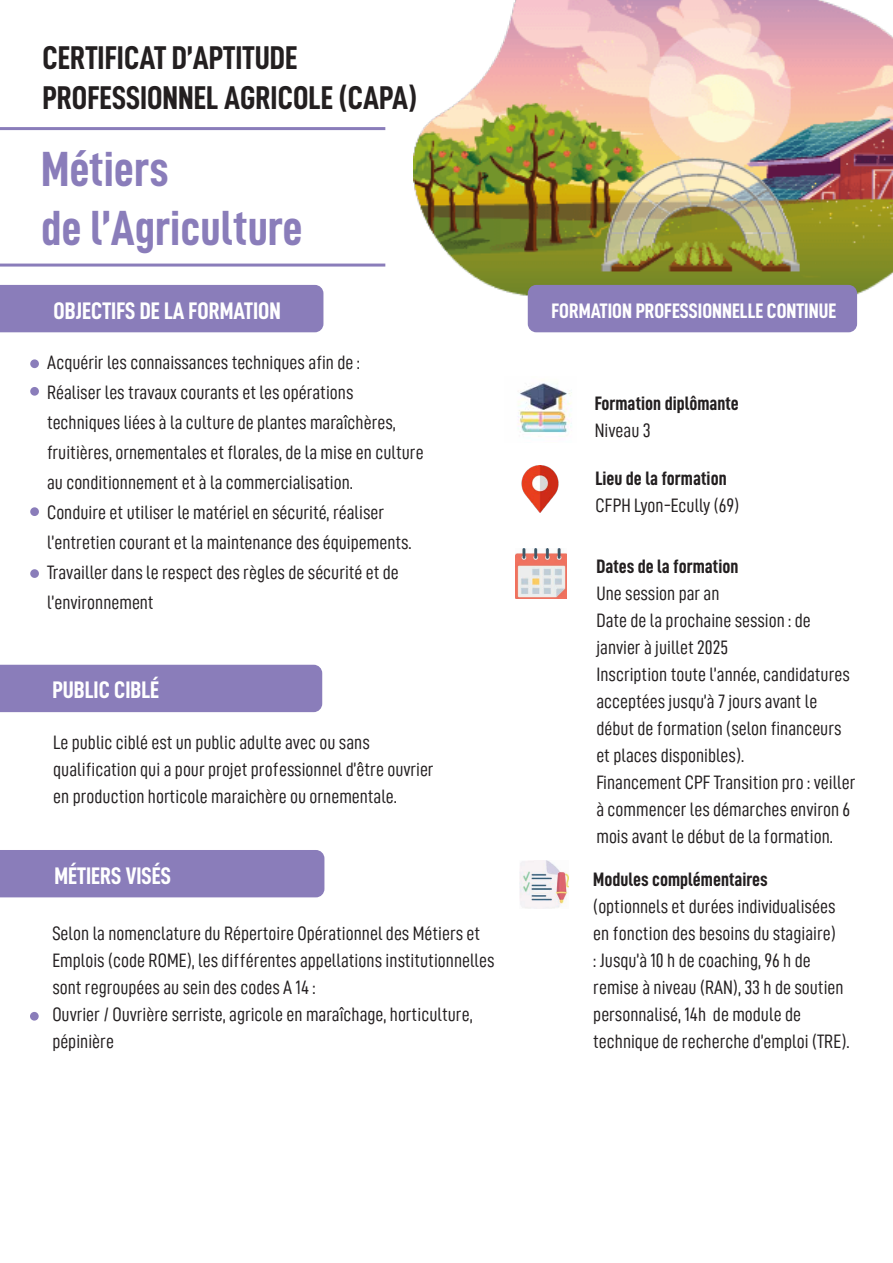
<style>
.page{position:relative;width:893px;height:1263px;background:#fff}
.page>*{position:absolute;margin:0;border:0;box-sizing:border-box;transform-origin:0 0}
.t1{font:49.5px/59.4px "D DIN Condensed Bold";color:#8a7dba}
.t2{font:33px/39.6px "D DIN Condensed Bold";color:#231f20}
.t3{font:24px "D DIN Condensed Bold";color:#fff}
.t4{font:21px "D DIN Condensed Bold";color:#fff}
.t5{font:19.5px/27px "D DIN Condensed";color:#231f20}
.t6{font:19.5px "D DIN Condensed Bold";color:#231f20}
</style>
<div class="page">
<img style="left:414px;top:0;width:479px;height:309px">
<hr style="left:0;top:127px;width:385px;height:3px;background:#8a7dba">
<hr style="left:0;top:264px;width:385px;height:3px;background:#8a7dba">
<div style="left:0;top:285px;width:323px;height:47px;background:#8a7dba"></div>
<div style="left:30px;top:359px;width:9px;height:9px;background:#8a7dba;border-radius:50%"></div>
<div style="left:30px;top:387px;width:9px;height:9px;background:#8a7dba;border-radius:50%"></div>
<div style="left:0;top:665px;width:322px;height:47px;background:#8a7dba"></div>
<div style="left:0;top:850px;width:324px;height:47px;background:#8a7dba"></div>
<div style="left:30px;top:1012px;width:9px;height:8px;background:#8a7dba;border-radius:50%"></div>
<img style="left:518px;top:383px;width:54px;height:54px">
<img style="left:521px;top:465px;width:38px;height:47px">
<img style="left:516px;top:548px;width:50px;height:51px">
<img style="left:520px;top:861px;width:48px;height:48px">
<div style="left:528px;top:285px;width:329px;height:47px;background:#8a7dba;border-radius:9px"></div>
<div style="left:30px;top:507px;width:9px;height:9px;background:#8a7dba;border-radius:50%"></div>
<div style="left:30px;top:569px;width:9px;height:9px;background:#8a7dba;border-radius:50%"></div>
<p class="t2" style="left:42px;top:37px;width:376px">CERTIFICAT D’APTITUDE<br>PROFESSIONNEL AGRICOLE (CAPA)</p>
<p class="t1" style="left:41px;top:138px;width:263px">Métiers<br>de l’Agriculture</p>
<p class="t3" style="left:54px;top:297px;width:229px">OBJECTIFS DE LA FORMATION</p>
<p class="t5" style="left:47px;top:348px;width:314px">Acquérir les connaissances techniques afin de :</p>
<p class="t5" style="left:47px;top:377px;width:378px;line-height:30px">Réaliser les travaux courants et les opérations techniques liées à la culture de plantes maraîchères, fruitières, ornementales et florales, de la mise en culture au conditionnement et à la commercialisation.</p>
<p class="t5" style="left:47px;top:497px;width:366px;line-height:30px">Conduire et utiliser le matériel en sécurité, réaliser l’entretien courant et la maintenance des équipements.</p>
<p class="t5" style="left:47px;top:557px;width:353px;line-height:30px">Travailler dans le respect des règles de sécurité et de l’environnement</p>
<p class="t3" style="left:52px;top:677px;width:108px">PUBLIC CIBLÉ</p>
<p class="t5" style="left:53px;top:728px;width:382px">Le public ciblé est un public adulte avec ou sans qualification qui a pour projet professionnel d’être ouvrier en production horticole maraichère ou ornementale.</p>
<p class="t3" style="left:55px;top:862px;width:118px">MÉTIERS VISÉS</p>
<p class="t5" style="left:52px;top:919px;width:444px">Selon la nomenclature du Répertoire Opérationnel des Métiers et<br>Emplois (code ROME), les différentes appellations institutionnelles sont regroupées au sein des codes A 14 :</p>
<p class="t5" style="left:52px;top:1000px;width:422px">Ouvrier / Ouvrière serriste, agricole en maraîchage, horticulture, pépinière</p>
<p class="t4" style="left:551px;top:300px;width:286px">FORMATION PROFESSIONNELLE CONTINUE</p>
<p class="t6" style="left:595px;top:393px;width:145px">Formation diplômante</p>
<p class="t5" style="left:595px;top:416px;width:58px">Niveau 3</p>
<p class="t6" style="left:596px;top:468px;width:133px">Lieu de la formation</p>
<p class="t5" style="left:596px;top:492px;width:145px">CFPH Lyon-Ecully (69)</p>
<p class="t6" style="left:596px;top:556px;width:144px">Dates de la formation</p>
<p class="t5" style="left:596px;top:579px;width:125px">Une session par an</p>
<p class="t5" style="left:596px;top:606px;width:216px">Date de la prochaine session : de janvier à juillet 2025</p>
<p class="t5" style="left:596px;top:660px;width:255px">Inscription toute l’année, candidatures acceptées jusqu’à 7 jours avant le début de formation (selon financeurs et places disponibles).</p>
<p class="t5" style="left:596px;top:768px;width:261px">Financement CPF Transition pro : veiller à commencer les démarches environ 6 mois avant le début de la formation.</p>
<p class="t6" style="left:593px;top:869px;width:176px">Modules complémentaires</p>
<p class="t5" style="left:593px;top:892px;width:258px">(optionnels et durées individualisées en fonction des besoins du stagiaire)<br>: Jusqu’à 10 h de coaching, 96 h de remise à niveau (RAN), 33 h de soutien personnalisé, 14h de module de technique de recherche d’emploi (TRE).</p>
</div>
